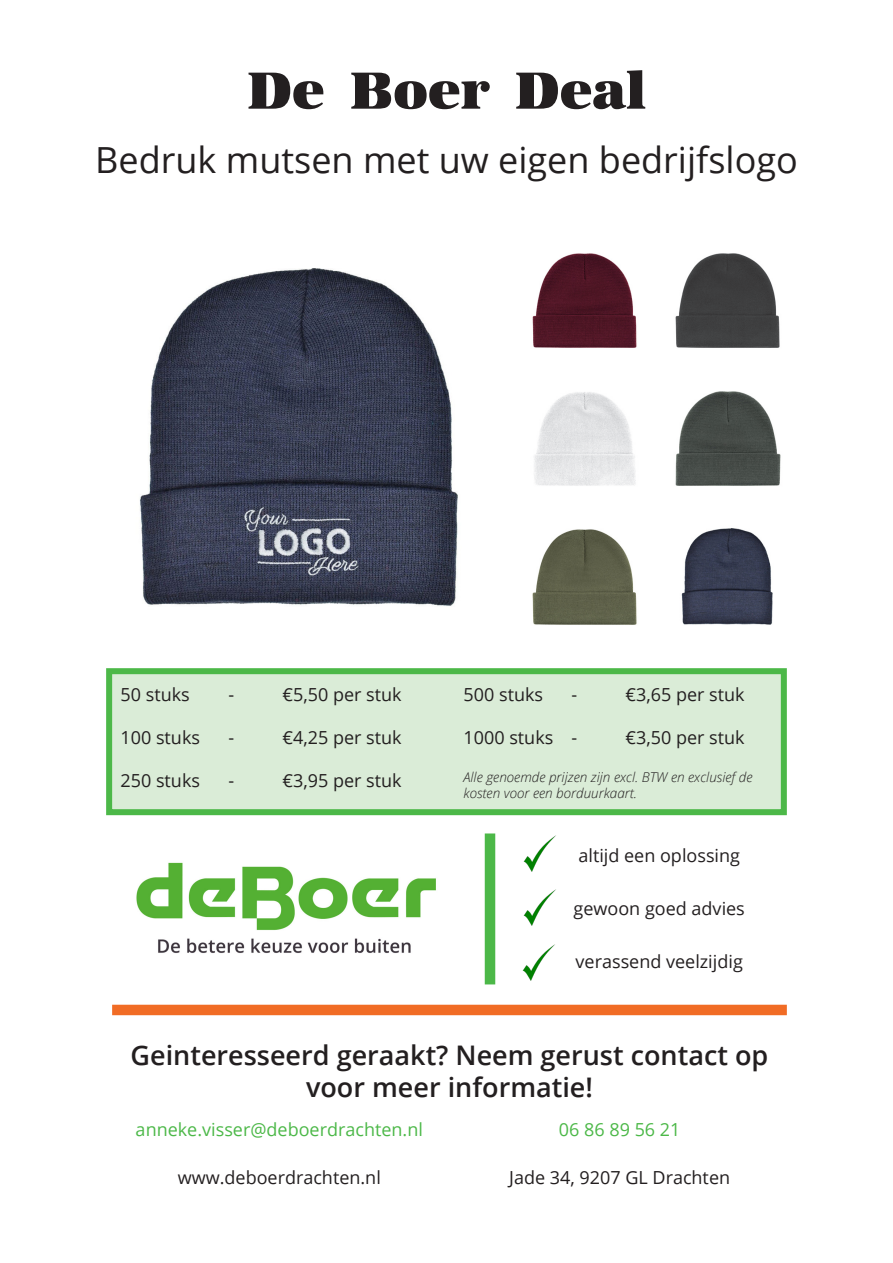
<style>
.page{position:relative;width:893px;height:1263px;background:#fff}
.page>*{position:absolute;margin:0;border:0;box-sizing:border-box;transform-origin:0 0}
.t1{font:54px "URW Antiqua Sup Bol";color:#231f20}
.t2{font:36px "Open Sans";color:#231f20}
.t3{font:600 27px/32.4px "Open Sans";color:#231f20;text-align:center}
.t4{font:18px "Open Sans";color:#231f20}
.t5{font:18px "Open Sans";color:#4cb848}
.t6{font:italic 300 13.5px/16.2px "Open Sans";color:#231f20}
</style>
<div class="page">
<img style="left:140px;top:268px;width:318px;height:338px">
<img style="left:532px;top:253px;width:105px;height:95px">
<img style="left:534px;top:392px;width:102px;height:94px">
<img style="left:532px;top:529px;width:105px;height:96px">
<img style="left:675px;top:253px;width:105px;height:95px">
<img style="left:675px;top:391px;width:106px;height:95px">
<img style="left:681px;top:528px;width:92px;height:97px">
<div style="left:106px;top:668px;width:681px;height:147px;background:#daecd7;border:6px solid #4cb848"></div>
<img style="left:136px;top:862px;width:300px;height:91px">
<div style="left:485px;top:833px;width:10px;height:151px;background:#4cb848"></div>
<img style="left:523px;top:836px;width:33px;height:36px">
<img style="left:523px;top:889px;width:33px;height:36px">
<img style="left:522px;top:944px;width:33px;height:36px">
<div style="left:112px;top:1005px;width:675px;height:10px;background:#f16c25"></div>
<p class="t1" style="left:247px;top:58px;width:400px">De Boer Deal</p>
<p class="t2" style="left:95px;top:136px;width:704px">Bedruk mutsen met uw eigen bedrijfslogo</p>
<p class="t4" style="left:120px;top:682px;width:71px">50 stuks</p>
<p class="t4" style="left:228px;top:682px;width:7px">-</p>
<p class="t4" style="left:282px;top:682px;width:121px">€5,50 per stuk</p>
<p class="t4" style="left:120px;top:725px;width:81px">100 stuks</p>
<p class="t4" style="left:228px;top:725px;width:7px">-</p>
<p class="t4" style="left:282px;top:725px;width:121px">€4,25 per stuk</p>
<p class="t4" style="left:120px;top:768px;width:81px">250 stuks</p>
<p class="t4" style="left:228px;top:768px;width:7px">-</p>
<p class="t4" style="left:282px;top:768px;width:121px">€3,95 per stuk</p>
<p class="t4" style="left:463px;top:682px;width:81px">500 stuks</p>
<p class="t4" style="left:571px;top:682px;width:7px">-</p>
<p class="t4" style="left:625px;top:682px;width:121px">€3,65 per stuk</p>
<p class="t4" style="left:463px;top:725px;width:115px">1000 stuks -</p>
<p class="t4" style="left:625px;top:725px;width:121px">€3,50 per stuk</p>
<p class="t6" style="left:463px;top:768px;width:290px">Alle genoemde prijzen zijn excl. BTW en exclusief de kosten voor een borduurkaart.</p>
<p class="t4" style="left:578px;top:843px;width:163px">altijd een oplossing</p>
<p class="t4" style="left:574px;top:896px;width:173px">gewoon goed advies</p>
<p class="t4" style="left:576px;top:949px;width:169px">verassend veelzijdig</p>
<p class="t3" style="left:131px;top:1038px;width:639px">Geinteresseerd geraakt? Neem gerust contact op voor meer informatie!</p>
<p class="t5" style="left:136px;top:1117px;width:289px">anneke.visser@deboerdrachten.nl</p>
<p class="t4" style="left:178px;top:1165px;width:205px">www.deboerdrachten.nl</p>
<p class="t4" style="left:509px;top:1165px;width:222px">Jade 34, 9207 GL Drachten</p>
<p class="t5" style="left:559px;top:1117px;width:123px">06 86 89 56 21</p>
</div>
